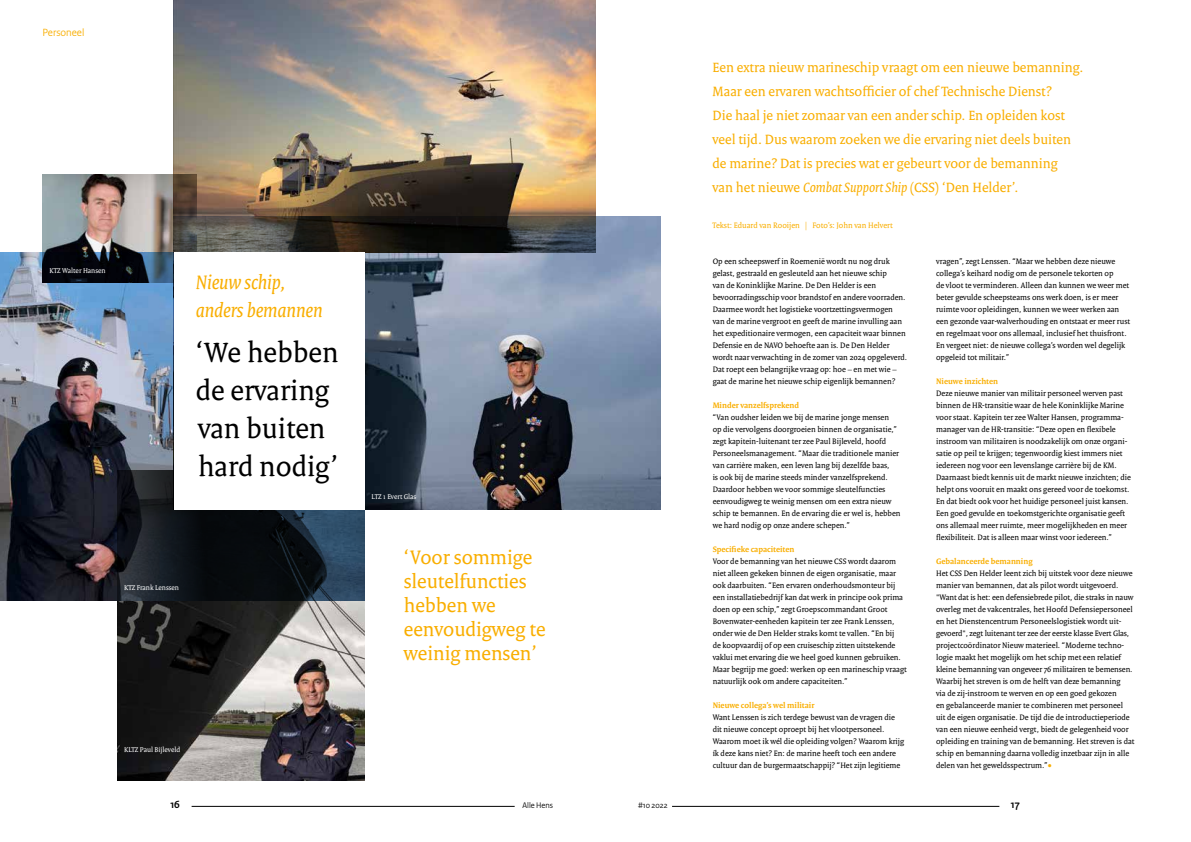
<style>
.page{position:relative;width:1191px;height:842px;background:#fff}
.page>*{position:absolute;margin:0;border:0;box-sizing:border-box;transform-origin:0 0}
.t1{font:30px/38px "Rijksoverheid Serif";color:#000}
.t2{font:21px/24px "Rijksoverheid Serif";color:#f9ae00}
.t3{font:italic 21px/28px "Rijksoverheid Serif";color:#f9ae00}
.t4{font:14.5px/24px "Rijksoverheid Serif";color:#f9ae00}
.t5{font:11px "Rijksoverheid Sans Heading";color:#f9ae00}
.t6{font:700 11px "Rijksoverheid Sans Heading";color:#000}
.t7{font:8.5px/12px "Rijksoverheid Serif";color:#000}
.t8{font:700 8.5px "Rijksoverheid Serif";color:#f9ae00}
.t9{font:8.5px "Rijksoverheid Serif";color:#f9ae00}
.t10{font:8.5px "Rijksoverheid Sans Heading";color:#000}
.t11{font:7.5px "Rijksoverheid Serif";color:#fff}
.s1{font-style:italic}
.s2{font-size:12.8px;color:#f9ae00}
</style>
<div class="page">
<img style="left:117px;top:600px;width:247px;height:180px">
<img style="left:0;top:252px;width:364px;height:348px">
<img style="left:174px;top:0;width:421px;height:216px">
<img style="left:197px;top:216px;width:463px;height:293px">
<img style="left:43px;top:175px;width:154px;height:108px">
<div style="left:174px;top:252px;width:190px;height:257px;background:#fff"></div>
<hr style="left:192px;top:806px;width:322px;height:1px;background:#000">
<hr style="left:672px;top:806px;width:327px;height:1px;background:#000">
<p class="t5" style="left:43px;top:26px;width:43px">Personeel</p>
<p class="t11" style="left:50px;top:266px;width:58px">KTZ Walter Hansen</p>
<h2 class="t3" style="left:196px;top:268px;width:128px">Nieuw schip, anders bemannen</h2>
<h1 class="t1" style="left:196px;top:333px;width:144px">‘We hebben de ervaring van buiten hard nodig’</h1>
<p class="t11" style="left:124px;top:583px;width:56px">KTZ Frank Lenssen</p>
<p class="t11" style="left:124px;top:745px;width:58px">KLTZ Paul Bijleveld</p>
<p class="t11" style="left:371px;top:492px;width:46px">LTZ 1 Evert Glas</p>
<h2 class="t2" style="left:404px;top:545px;width:143px">‘Voor sommige sleutelfuncties hebben we eenvoudigweg te weinig mensen’</h2>
<p class="t4" style="left:712px;top:55px;width:372px">Een extra nieuw marineschip vraagt om een nieuwe bemanning.<br>Maar een ervaren wachtsofficier of chef Technische Dienst?<br>Die haal je niet zomaar van een ander schip. En opleiden kost veel tijd. Dus waarom zoeken we die ervaring niet deels buiten de marine? Dat is precies wat er gebeurt voor de bemanning<br>van het nieuwe <span class="s1">Combat Support Ship</span> (CSS) ‘Den Helder’.</p>
<p class="t9" style="left:712px;top:220px;width:182px">Tekst: Eduard van Rooijen | Foto’s: John van Helvert</p>
<p class="t7" style="left:712px;top:255px;width:196px">Op een scheepswerf in Roemenië wordt nu nog druk gelast, gestraald en gesleuteld aan het nieuwe schip<br>van de Koninklijke Marine. De Den Helder is een bevoorradingsschip voor brandstof en andere voorraden.<br>Daarmee wordt het logistieke voortzettingsvermogen<br>van de marine vergroot en geeft de marine invulling aan het expeditionaire vermogen, een capaciteit waar binnen Defensie en de NAVO behoefte aan is. De Den Helder wordt naar verwachting in de zomer van 2024 opgeleverd.<br>Dat roept een belangrijke vraag op: hoe – en met wie – gaat de marine het nieuwe schip eigenlijk bemannen?</p>
<p class="t8" style="left:712px;top:400px;width:88px">Minder vanzelfsprekend</p>
<p class="t7" style="left:712px;top:411px;width:189px">“Van oudsher leiden we bij de marine jonge mensen<br>op die vervolgens doorgroeien binnen de organisatie,” zegt kapitein-luitenant ter zee Paul Bijleveld, hoofd Personeelsmanagement. “Maar die traditionele manier van carrière maken, een leven lang bij dezelfde baas,<br>is ook bij de marine steeds minder vanzelfsprekend.<br>Daardoor hebben we voor sommige sleutelfuncties eenvoudigweg te weinig mensen om een extra nieuw schip te bemannen. En de ervaring die er wel is, hebben we hard nodig op onze andere schepen.”</p>
<p class="t8" style="left:712px;top:544px;width:83px">Specifieke capaciteiten</p>
<p class="t7" style="left:712px;top:555px;width:195px">Voor de bemanning van het nieuwe CSS wordt daarom niet alleen gekeken binnen de eigen organisatie, maar ook daarbuiten. “Een ervaren onderhoudsmonteur bij een installatiebedrijf kan dat werk in principe ook prima doen op een schip,” zegt Groepscommandant Groot Bovenwater-eenheden kapitein ter zee Frank Lenssen, onder wie de Den Helder straks komt te vallen. “En bij<br>de koopvaardij of op een cruiseschip zitten uitstekende vaklui met ervaring die we heel goed kunnen gebruiken.<br>Maar begrijp me goed: werken op een marineschip vraagt natuurlijk ook om andere capaciteiten.”</p>
<p class="t8" style="left:712px;top:700px;width:103px">Nieuwe collega’s wel militair</p>
<p class="t7" style="left:712px;top:711px;width:193px">Want Lenssen is zich terdege bewust van de vragen die dit nieuwe concept oproept bij het vlootpersoneel.<br>Waarom moet ik wél die opleiding volgen? Waarom krijg ík deze kans niet? En: de marine heeft toch een andere cultuur dan de burgermaatschappij? “Het zijn legitieme</p>
<p class="t7" style="left:936px;top:255px;width:195px">vragen”, zegt Lenssen. “Maar we hebben deze nieuwe collega’s keihard nodig om de personele tekorten op<br>de vloot te verminderen. Alleen dan kunnen we weer met beter gevulde scheepsteams ons werk doen, is er meer ruimte voor opleidingen, kunnen we weer werken aan een gezonde vaar-walverhouding en ontstaat er meer rust en regelmaat voor ons allemaal, inclusief het thuisfront.<br>En vergeet niet: de nieuwe collega’s worden wel degelijk opgeleid tot militair.”</p>
<p class="t8" style="left:936px;top:376px;width:63px">Nieuwe inzichten</p>
<p class="t7" style="left:936px;top:387px;width:196px">Deze nieuwe manier van militair personeel werven past binnen de HR-transitie waar de hele Koninklijke Marine voor staat. Kapitein ter zee Walter Hansen, programma&shy;manager van de HR-transitie: “Deze open en flexibele instroom van militairen is noodzakelijk om onze organi&shy;satie op peil te krijgen; tegenwoordig kiest immers niet iedereen nog voor een levenslange carrière bij de KM.<br>Daarnaast biedt kennis uit de markt nieuwe inzichten; die helpt ons vooruit en maakt ons gereed voor de toekomst.<br>En dat biedt ook voor het huidige personeel juist kansen.<br>Een goed gevulde en toekomstgerichte organisatie geeft ons allemaal meer ruimte, meer mogelijkheden en meer flexibiliteit. Dat is alleen maar winst voor iedereen.”</p>
<p class="t8" style="left:936px;top:556px;width:98px">Gebalanceerde bemanning</p>
<p class="t7" style="left:936px;top:567px;width:200px">Het CSS Den Helder leent zich bij uitstek voor deze nieuwe manier van bemannen, dat als pilot wordt uitgevoerd. "Want dat is het: een defensiebrede pilot, die straks in nauw overleg met de vakcentrales, het Hoofd Defensiepersoneel en het Dienstencentrum Personeelslogistiek wordt uit&shy;gevoerd", zegt luitenant ter zee der eerste klasse Evert Glas, projectcoördinator Nieuw materieel. “Moderne techno&shy;logie maakt het mogelijk om het schip met een relatief kleine bemanning van ongeveer 76 militairen te bemensen.<br>Waarbij het streven is om de helft van deze bemanning<br>via de zij-instroom te werven en op een goed gekozen<br>en gebalanceerde manier te combineren met personeel uit de eigen organisatie. De tijd die de introductieperiode van een nieuwe eenheid vergt, biedt de gelegenheid voor opleiding en training van de bemanning. Het streven is dat schip en bemanning daarna volledig inzetbaar zijn in alle delen van het geweldsspectrum.”<span class="s2">•</span></p>
<p class="t6" style="left:170px;top:798px;width:11px">16</p>
<p class="t10" style="left:522px;top:800px;width:32px">Alle Hens</p>
<p class="t10" style="left:638px;top:800px;width:31px">#10 2022</p>
<p class="t6" style="left:1010px;top:798px;width:11px">17</p>
</div>
